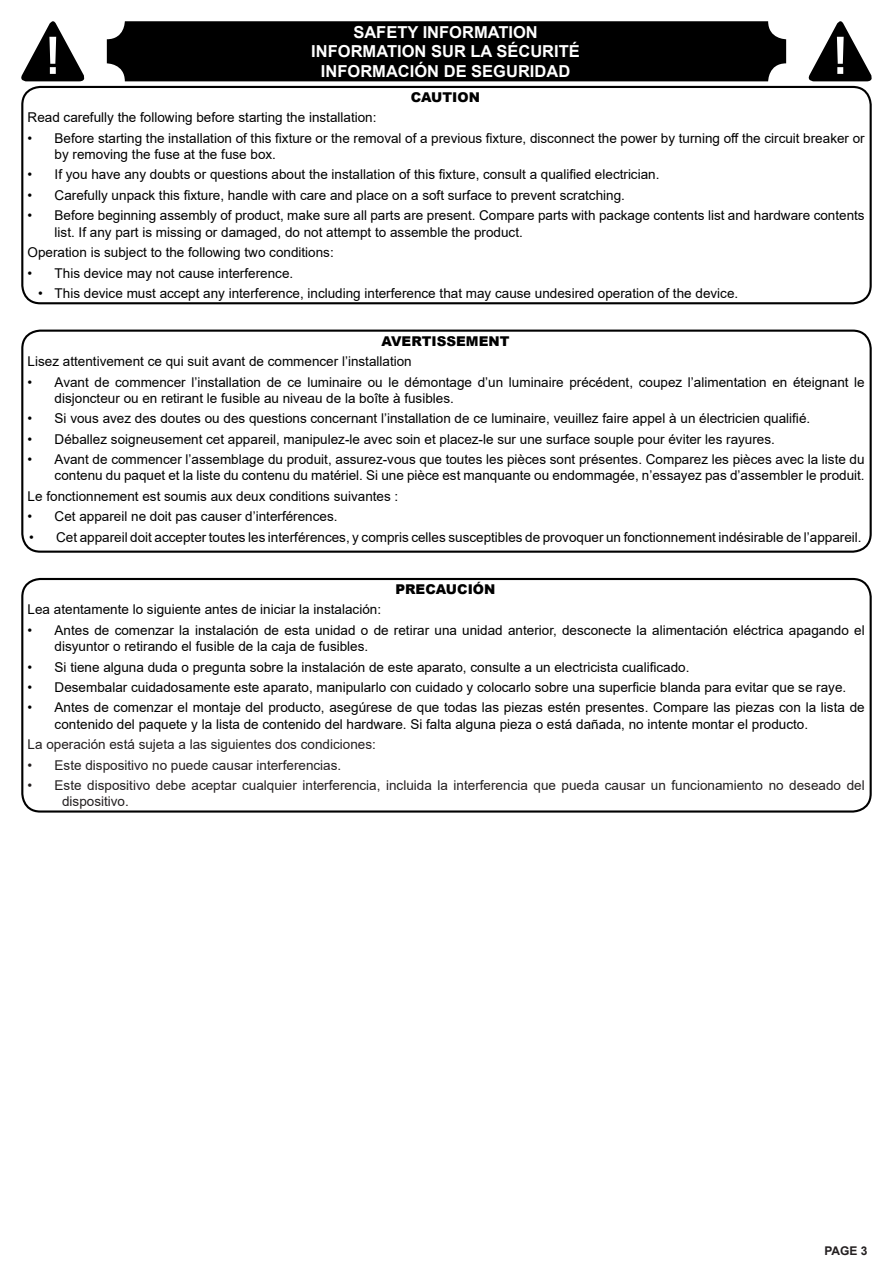
<style>
.page{position:relative;width:893px;height:1263px;background:#fff}
.page>*{position:absolute;margin:0;border:0;box-sizing:border-box;transform-origin:0 0}
.t1{font:700 16.5px "Arial";color:#fff}
.t2{font:13.5px/16.2px "Arial";color:#000}
.t3{font:13.5px/16.2px "Arial";color:#231f20}
.t4{font:900 13.5px "Arial";color:#000}
.t5{font:700 12px "Arial";color:#231f20}
</style>
<div class="page">
<div style="left:107px;top:21px;width:679px;height:60px;background:#000;border-radius:18px"></div>
<svg style="left:21px;top:21px;width:64px;height:60px"></svg>
<svg style="left:808px;top:21px;width:64px;height:60px"></svg>
<div style="left:21px;top:86px;width:851px;height:218px;border:2px solid #000;border-radius:18px"></div>
<div style="left:21px;top:330px;width:851px;height:223px;border:2px solid #000;border-radius:18px"></div>
<div style="left:21px;top:578px;width:851px;height:234px;border:2px solid #000;border-radius:18px"></div>
<p class="t1" style="left:353px;top:20px;width:186px">SAFETY INFORMATION</p>
<p class="t1" style="left:311px;top:40px;width:270px">INFORMATION SUR LA SÉCURITÉ</p>
<p class="t1" style="left:321px;top:60px;width:251px">INFORMACIÓN DE SEGURIDAD</p>
<p class="t4" style="left:411px;top:87px;width:71px">CAUTION</p>
<p class="t2" style="left:28px;top:109px;width:350px">Read carefully the following before starting the installation:</p>
<p class="t2" style="left:55px;top:130px;width:811px;text-indent:-27px">• Before starting the installation of this fixture or the removal of a previous fixture, disconnect the power by turning off the circuit breaker or by removing the fuse at the fuse box.</p>
<p class="t2" style="left:28px;top:167px;width:633px">• If you have any doubts or questions about the installation of this fixture, consult a qualified electrician.</p>
<p class="t2" style="left:28px;top:187px;width:599px">• Carefully unpack this fixture, handle with care and place on a soft surface to prevent scratching.</p>
<p class="t2" style="left:55px;top:207px;width:811px;text-indent:-27px">• Before beginning assembly of product, make sure all parts are present. Compare parts with package contents list and hardware contents list. If any part is missing or damaged, do not attempt to assemble the product.</p>
<p class="t2" style="left:28px;top:244px;width:308px">Operation is subject to the following two conditions:</p>
<p class="t2" style="left:28px;top:265px;width:267px">• This device may not cause interference.</p>
<p class="t2" style="left:38px;top:285px;width:702px">• This device must accept any interference, including interference that may cause undesired operation of the device.</p>
<p class="t4" style="left:381px;top:331px;width:130px">AVERTISSEMENT</p>
<p class="t2" style="left:28px;top:353px;width:386px">Lisez attentivement ce qui suit avant de commencer l’installation</p>
<p class="t2" style="left:55px;top:374px;width:812px;text-indent:-27px">• Avant de commencer l’installation de ce luminaire ou le démontage d’un luminaire précédent, coupez l’alimentation en éteignant le disjoncteur ou en retirant le fusible au niveau de la boîte à fusibles.</p>
<p class="t2" style="left:28px;top:410px;width:784px">• Si vous avez des doutes ou des questions concernant l’installation de ce luminaire, veuillez faire appel à un électricien qualifié.</p>
<p class="t2" style="left:28px;top:431px;width:749px">• Déballez soigneusement cet appareil, manipulez-le avec soin et placez-le sur une surface souple pour éviter les rayures.</p>
<p class="t2" style="left:28px;top:451px;width:838px;text-align:right">• Avant de commencer l’assemblage du produit, assurez-vous que toutes les pièces sont présentes. Comparez les pièces avec la liste du contenu du paquet et la liste du contenu du matériel. Si une pièce est manquante ou endommagée, n’essayez pas d’assembler le produit.</p>
<p class="t2" style="left:28px;top:488px;width:372px">Le fonctionnement est soumis aux deux conditions suivantes :</p>
<p class="t2" style="left:28px;top:508px;width:311px">• Cet appareil ne doit pas causer d’interférences.</p>
<p class="t2" style="left:29px;top:529px;width:834px">• Cet appareil doit accepter toutes les interférences, y compris celles susceptibles de provoquer un fonctionnement indésirable de l’appareil.</p>
<p class="t4" style="left:395px;top:579px;width:102px">PRECAUCIÓN</p>
<p class="t2" style="left:28px;top:601px;width:355px">Lea atentamente lo siguiente antes de iniciar la instalación:</p>
<p class="t2" style="left:55px;top:622px;width:811px;text-indent:-27px">• Antes de comenzar la instalación de esta unidad o de retirar una unidad anterior, desconecte la alimentación eléctrica apagando el disyuntor o retirando el fusible de la caja de fusibles.</p>
<p class="t2" style="left:28px;top:659px;width:663px">• Si tiene alguna duda o pregunta sobre la instalación de este aparato, consulte a un electricista cualificado.</p>
<p class="t2" style="left:28px;top:679px;width:820px">• Desembalar cuidadosamente este aparato, manipularlo con cuidado y colocarlo sobre una superficie blanda para evitar que se raye.</p>
<p class="t2" style="left:55px;top:699px;width:811px;text-indent:-27px">• Antes de comenzar el montaje del producto, asegúrese de que todas las piezas estén presentes. Compare las piezas con la lista de contenido del paquete y la lista de contenido del hardware. Si falta alguna pieza o está dañada, no intente montar el producto.</p>
<p class="t3" style="left:28px;top:736px;width:350px">La operación está sujeta a las siguientes dos condiciones:</p>
<p class="t3" style="left:28px;top:757px;width:315px">• Este dispositivo no puede causar interferencias.</p>
<p class="t3" style="left:62px;top:777px;width:804px;text-indent:-35px">• Este dispositivo debe aceptar cualquier interferencia, incluida la interferencia que pueda causar un funcionamiento no deseado del dispositivo.</p>
<p class="t5" style="left:824px;top:1242px;width:45px">PAGE 3</p>
</div>
